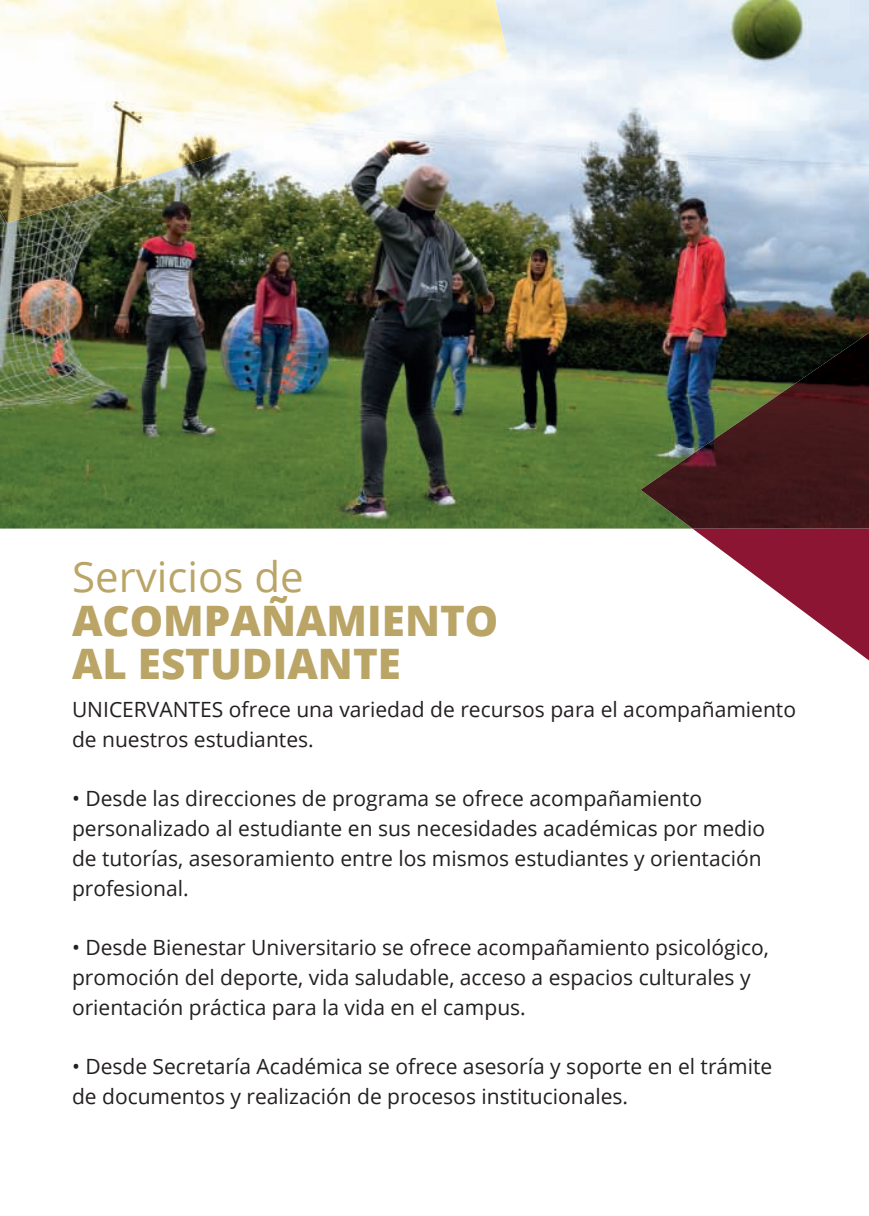
<style>
.page{position:relative;width:869px;height:1216px;background:#fff}
.page>*{position:absolute;margin:0;border:0;box-sizing:border-box;transform-origin:0 0}
.t1{font:800 42px/43.8px "Open Sans";color:#baa567}
.t2{font:42px "Open Sans";color:#baa567}
.t3{font:21px/29.8px "Open Sans";color:#231f20}
</style>
<div class="page">
<img style="left:0;top:0;width:868px;height:528px">
<img style="left:57px;top:0;width:451px;height:112px">
<img style="left:0;top:0;width:57px;height:223px">
<img style="left:56px;top:112px;width:294px;height:56px">
<img style="left:56px;top:167px;width:123px;height:40px">
<svg style="left:692px;top:528px;width:176px;height:132px"></svg>
<img style="left:640px;top:333px;width:228px;height:195px">
<h1 class="t2" style="left:72px;top:559px;width:233px">Servicios de</h1>
<h1 class="t1" style="left:72px;top:602px;width:428px">ACOMPAÑAMIENTO<br>AL ESTUDIANTE</h1>
<p class="t3" style="left:72px;top:696px;width:725px">UNICERVANTES ofrece una variedad de recursos para el acompañamiento de nuestros estudiantes.</p>
<p class="t3" style="left:72px;top:786px;width:694px">• Desde las direcciones de programa se ofrece acompañamiento personalizado al estudiante en sus necesidades académicas por medio de tutorías, asesoramiento entre los mismos estudiantes y orientación profesional.</p>
<p class="t3" style="left:72px;top:934px;width:698px">• Desde Bienestar Universitario se ofrece acompañamiento psicológico, promoción del deporte, vida saludable, acceso a espacios culturales y orientación práctica para la vida en el campus.</p>
<p class="t3" style="left:72px;top:1053px;width:701px">• Desde Secretaría Académica se ofrece asesoría y soporte en el trámite de documentos y realización de procesos institucionales.</p>
</div>
